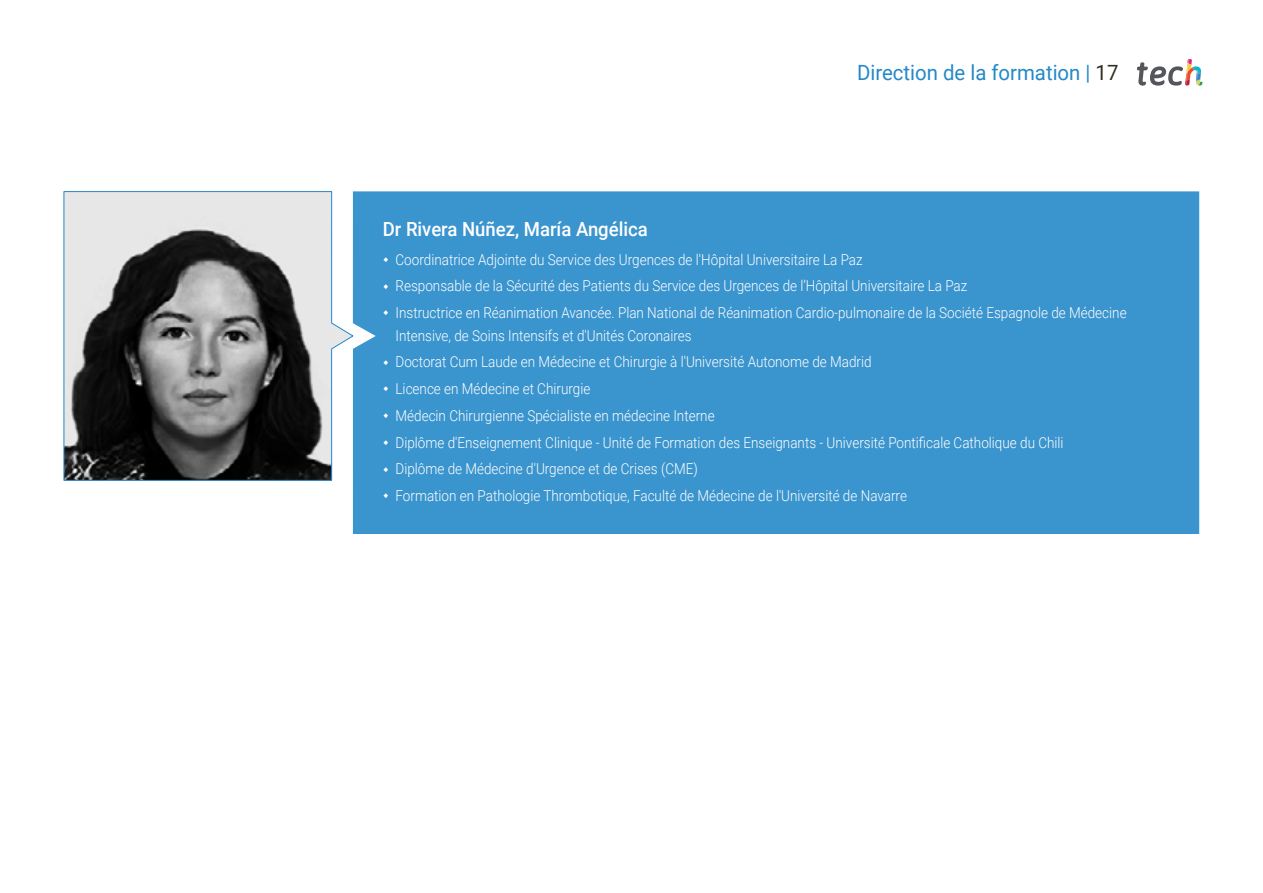
<style>
.page{position:relative;width:1263px;height:893px;background:#fff}
.page>*{position:absolute;margin:0;border:0;box-sizing:border-box;transform-origin:0 0}
.t1{font:21px "Roboto";color:#2488c9}
.t2{font:500 19.5px "Roboto";color:#fff;scale:.95 1}
.t3{font:300 15px/26.7px "Roboto";color:#fff;scale:.9 1}
.s1{color:#312e20}
</style>
<div class="page">
<svg style="left:1137px;top:59px;width:65px;height:27px"></svg>
<svg style="left:64px;top:191px;width:289px;height:290px"></svg>
<div style="left:353px;top:191px;width:846px;height:343px;background:#3a94ce"></div>
<svg style="left:384px;top:257px;width:4px;height:5px"></svg>
<svg style="left:384px;top:284px;width:4px;height:5px"></svg>
<svg style="left:384px;top:310px;width:4px;height:5px"></svg>
<svg style="left:384px;top:360px;width:4px;height:5px"></svg>
<svg style="left:384px;top:386px;width:4px;height:5px"></svg>
<svg style="left:384px;top:413px;width:4px;height:5px"></svg>
<svg style="left:384px;top:440px;width:4px;height:5px"></svg>
<svg style="left:384px;top:467px;width:4px;height:5px"></svg>
<svg style="left:384px;top:493px;width:4px;height:5px"></svg>
<h1 class="t1" style="left:857px;top:57px;width:263px">Direction de la formation | <span class="s1">17</span></h1>
<h2 class="t2" style="left:383px;top:215px;width:281px">Dr Rivera Núñez, María Angélica</h2>
<p class="t3" style="left:395px;top:245px;width:814px">Coordinatrice Adjointe du Service des Urgences de l'Hôpital Universitaire La Paz<br>Responsable de la Sécurité des Patients du Service des Urgences de l’Hôpital Universitaire La Paz<br>Instructrice en Réanimation Avancée. Plan National de Réanimation Cardio-pulmonaire de la Société Espagnole de Médecine</p>
<p class="t3" style="left:395px;top:321px;width:744px">Intensive, de Soins Intensifs et d'Unités Coronaires<br>Doctorat Cum Laude en Médecine et Chirurgie à l'Université Autonome de Madrid<br>Licence en Médecine et Chirurgie<br>Médecin Chirurgienne Spécialiste en médecine Interne<br>Diplôme d'Enseignement Clinique - Unité de Formation des Enseignants - Université Pontificale Catholique du Chili Diplôme de Médecine d'Urgence et de Crises (CME)<br>Formation en Pathologie Thrombotique, Faculté de Médecine de l'Université de Navarre</p>
</div>
